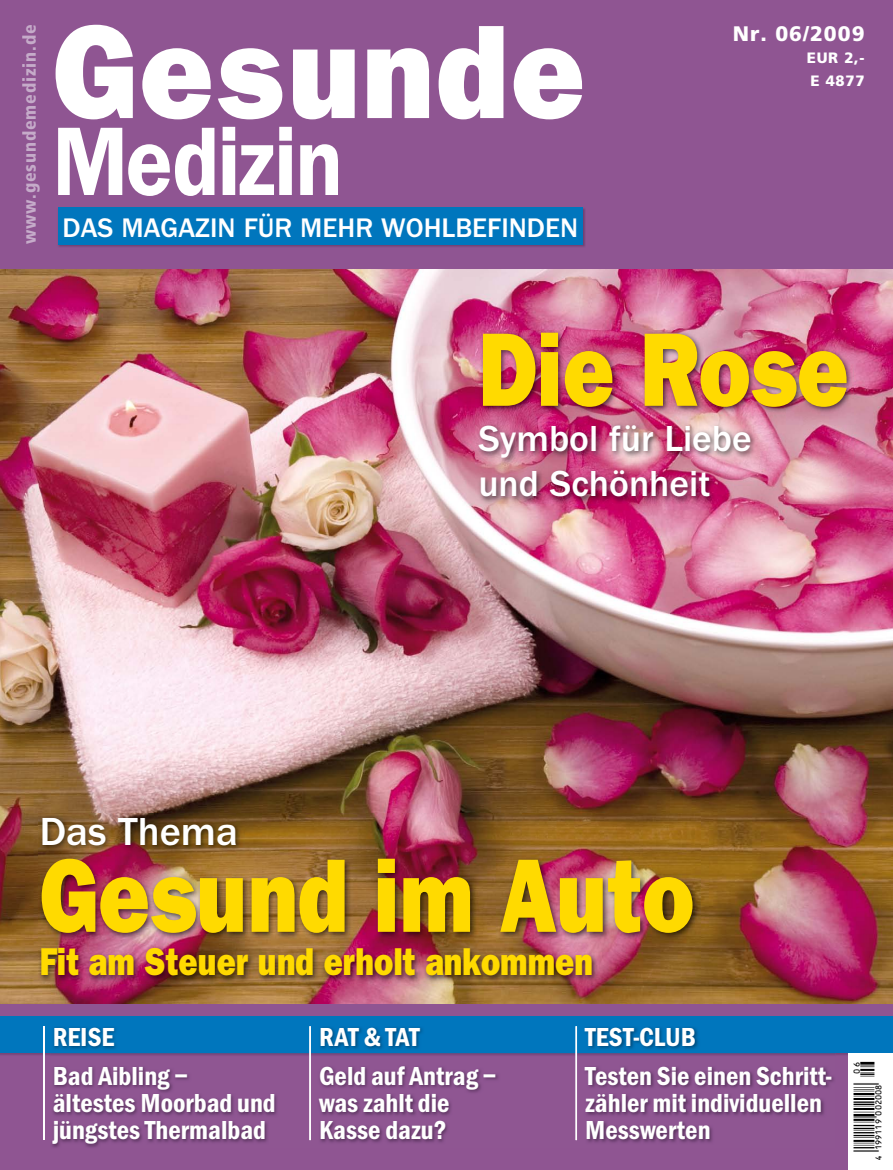
<style>
.page{position:relative;width:893px;height:1170px;background:#fff}
.page>*{position:absolute;margin:0;border:0;box-sizing:border-box;transform-origin:0 0}
.t1{font:800 133.95px "Franklin Gothic";letter-spacing:.02em;color:#fff;scale:.92 1}
.t2{font:800 105px "Franklin Gothic";color:#ffda00;scale:.82 1}
.t3{font:600 97.95px "Franklin Gothic";letter-spacing:-.01em;color:#fff;scale:.88 1}
.t4{font:500 40.5px "Franklin Gothic";color:#fff}
.t5{font:800 39px "Franklin Gothic";color:#ffda00;scale:.82 1}
.t6{font:500 37.5px/45px "Franklin Gothic";color:#fff}
.t7{font:28.05px "Ean Bwr P36";color:#000}
.t8{font:500 27.75px "Franklin Gothic";color:#fff}
.t9{font:600 condensed 27px/39.8px "Franklin Gothic";color:#fff}
.t10{font:900 21px "Frutiger";letter-spacing:.05em;color:#fff}
.t11{font:900 condensed 18px "Frutiger";letter-spacing:.045em;color:#c5abc9}
.t12{font:900 15px/22.5px "Frutiger";letter-spacing:.05em;color:#fff}
</style>
<div class="page">
<img style="left:0;top:268px;width:893px;height:735px">
<div style="left:0;top:1003px;width:893px;height:166px;background:#8f5592"></div>
<div style="left:0;top:1016px;width:893px;height:37px;background:#0076bd"></div>
<div style="left:0;top:0;width:893px;height:268px;background:#8f5592"></div>
<div style="left:848px;top:1053px;width:45px;height:116px;background:#fff"></div>
<img style="left:58px;top:208px;width:527px;height:39px">
<div style="left:58px;top:207px;width:525px;height:37px;background:#0076bd"></div>
<hr style="left:43px;top:1026px;width:1px;height:114px;background:#fff">
<img style="left:38px;top:813px;width:662px;height:170px">
<img style="left:476px;top:330px;width:378px;height:174px">
<img style="left:50px;top:1026px;width:786px;height:122px">
<img style="left:309px;top:1026px;width:2px;height:114px">
<img style="left:576px;top:1026px;width:1px;height:114px">
<p class="t11" style="left:19px;top:244px;width:221px;rotate:-90deg">www.gesundemedizin.de</p>
<h1 class="t1" style="left:53px;top:-7px;width:580px">Gesunde</h1>
<h3 class="t3" style="left:53px;top:103px;width:331px">Medizin</h3>
<p class="t8" style="left:63px;top:212px;width:517px">DAS MAGAZIN FÜR MEHR WOHLBEFINDEN</p>
<p class="t10" style="left:733px;top:21px;width:133px">Nr. 06/2009</p>
<p class="t12" style="left:807px;top:47px;width:59px">EUR 2,-<br>E 4877</p>
<h2 class="t2" style="left:478px;top:308px;width:453px">Die Rose</h2>
<h3 class="t6" style="left:478px;top:416px;width:275px">Symbol für Liebe und Schönheit</h3>
<h3 class="t4" style="left:40px;top:808px;width:200px">Das Thema</h3>
<h2 class="t2" style="left:40px;top:834px;width:799px">Gesund im Auto</h2>
<h3 class="t5" style="left:40px;top:938px;width:676px">Fit am Steuer und erholt ankommen</h3>
<p class="t9" style="left:53px;top:1016px;width:137px">REISE<br>Bad Aibling –</p>
<p class="t9" style="left:53px;top:1089px;width:225px;line-height:27px">ältestes Moorbad und jüngstes Thermalbad</p>
<p class="t9" style="left:319px;top:1016px;width:179px">RAT &amp; TAT<br>Geld auf Antrag –</p>
<p class="t9" style="left:319px;top:1089px;width:132px;line-height:27px">was zahlt die<br>Kasse dazu?</p>
<p class="t9" style="left:585px;top:1016px;width:248px">TEST-CLUB<br>Testen Sie einen Schritt-</p>
<p class="t9" style="left:585px;top:1089px;width:238px;line-height:27px">zähler mit individuellen<br>Messwerten</p>
<p class="t7" style="left:854px;top:1167px;width:108px;rotate:-90deg">'!1J91BJ-aacaai!:K;q</p>
</div>
